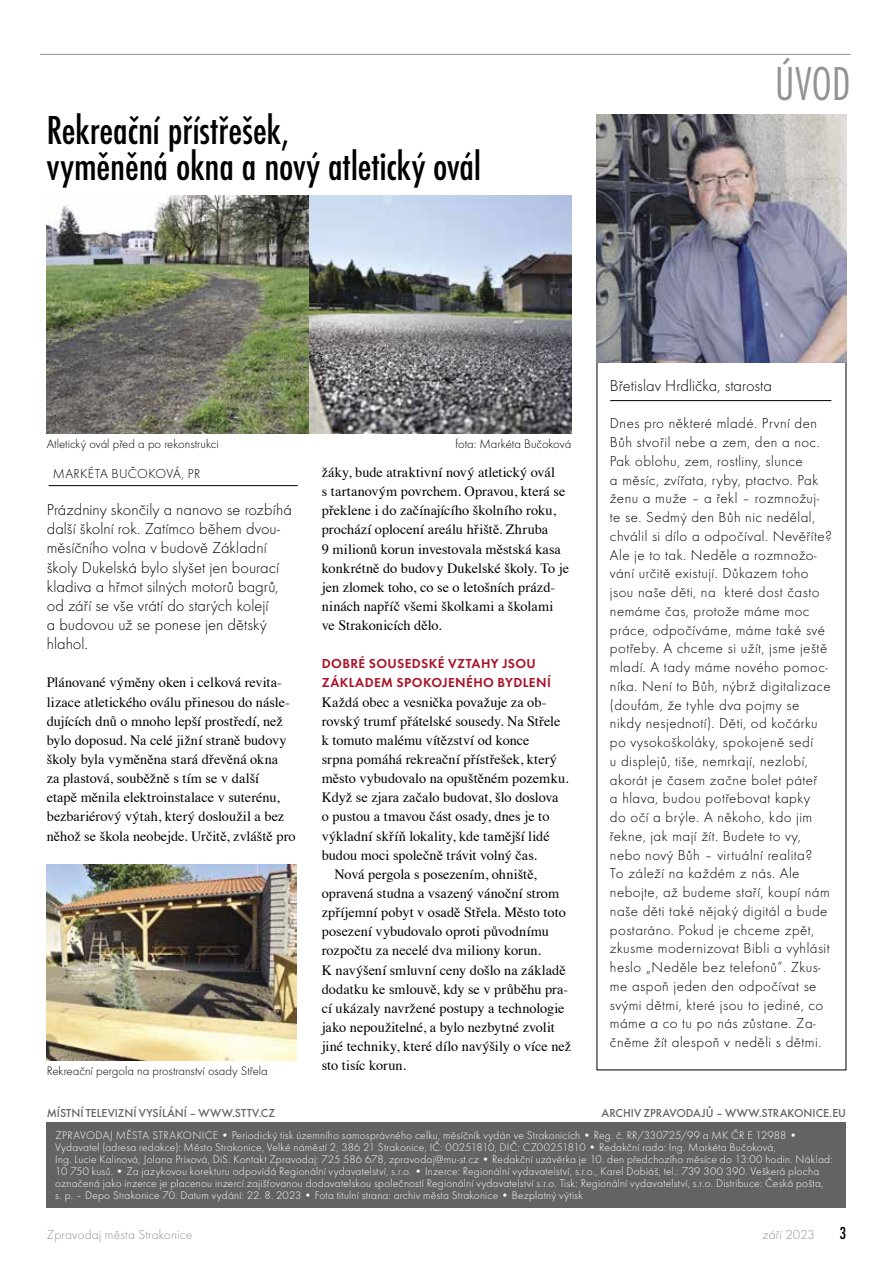
<style>
.page{position:relative;width:893px;height:1263px;background:#fff}
.page>*{position:absolute;margin:0;border:0;box-sizing:border-box;transform-origin:0 0}
.t1{font:49.5px "Futura TOT Ligh Cond";color:#939393}
.t2{font:500 condensed 42px/36px "Futura TOT";letter-spacing:-.005em;color:#000}
.t3{font:500 condensed 18px "Futura TOT";color:#000}
.t4{font:16.5px/19.2px "Futura TOT Ligh";letter-spacing:.005em;color:#000}
.t5{font:15px/18.8px "Futura TOT Ligh";letter-spacing:.03em;color:#000}
.t6{font:14.25px/19.2px "Times";color:#000}
.t7{font:600 13.5px/19.2px "Futura TOT";letter-spacing:.03em;color:#a9132a}
.t8{font:13.5px "Futura TOT Ligh";letter-spacing:.01em;color:#939393}
.t9{font:13.5px "Futura TOT Ligh";letter-spacing:.025em;color:#000}
.t10{font:12.75px "Futura TOT Ligh";color:#000}
.t11{font:500 12px "Futura TOT";color:#636363}
.t12{font:11.55px/12px "Futura TOT Ligh";letter-spacing:.015em;color:#fff}
</style>
<div class="page">
<div style="left:47px;top:1122px;width:799px;height:86px;background:#636363"></div>
<hr style="left:40px;top:54px;width:810px;height:1px;background:#939393">
<hr style="left:610px;top:400px;width:221px;height:1px;background:#000">
<img style="left:597px;top:115px;width:249px;height:247px">
<hr style="left:49px;top:485px;width:249px;height:1px;background:#000">
<img style="left:47px;top:864px;width:249px;height:197px">
<img style="left:47px;top:196px;width:261px;height:238px">
<img style="left:310px;top:196px;width:261px;height:238px">
<h2 class="t2" style="left:47px;top:113px;width:436px">Rekreační přístřešek,<br>vyměněná okna a nový atletický ovál</h2>
<h1 class="t1" style="left:775px;top:55px;width:77px">ÚVOD</h1>
<p class="t10" style="left:47px;top:436px;width:173px">Atletický ovál před a po rekonstrukci</p>
<p class="t10" style="left:455px;top:436px;width:117px">fota: Markéta Bučoková</p>
<p class="t9" style="left:53px;top:466px;width:149px">MARKÉTA BUČOKOVÁ, PR</p>
<p class="t4" style="left:47px;top:500px;width:247px">Prázdniny skončily a nanovo se rozbíhá další školní rok. Zatímco během dvou&shy;měsíčního volna v budově Základní školy Dukelská bylo slyšet jen bourací kladiva a hřmot silných motorů bagrů, od září se vše vrátí do starých kolejí<br>a budovou už se ponese jen dětský hlahol.</p>
<p class="t6" style="left:47px;top:672px;width:250px">Plánované výměny oken i celková revita&shy;lizace atletického oválu přinesou do násle&shy;dujících dnů o mnoho lepší prostředí, než bylo doposud. Na celé jižní straně budovy školy byla vyměněna stará dřevěná okna<br>za plastová, souběžně s tím se v další<br>etapě měnila elektroinstalace v suterénu, bezbariérový výtah, který dosloužil a bez něhož se škola neobejde. Určitě, zvláště pro</p>
<p class="t10" style="left:47px;top:1063px;width:223px">Rekreační pergola na prostranství osady Střela</p>
<p class="t6" style="left:322px;top:461px;width:249px">žáky, bude atraktivní nový atletický ovál<br>s tartanovým povrchem. Opravou, která se překlene i do začínajícího školního roku, prochází oplocení areálu hřiště. Zhruba<br>9 milionů korun investovala městská kasa konkrétně do budovy Dukelské školy. To je jen zlomek toho, co se o letošních prázd&shy;ninách napříč všemi školkami a školami ve Strakonicích dělo.</p>
<p class="t7" style="left:322px;top:654px;width:231px">DOBRÉ SOUSEDSKÉ VZTAHY JSOU<br>ZÁKLADEM SPOKOJENÉHO BYDLENÍ</p>
<p class="t6" style="left:322px;top:691px;width:226px">Každá obec a vesnička považuje za ob-</p>
<p class="t6" style="left:322px;top:710px;width:240px">rovský trumf přátelské sousedy. Na Střele</p>
<p class="t6" style="left:322px;top:729px;width:209px">k tomuto malému vítězství od konce</p>
<p class="t6" style="left:322px;top:748px;width:237px">srpna pomáhá rekreační přístřešek, který</p>
<p class="t6" style="left:322px;top:767px;width:248px">město vybudovalo na opuštěném pozemku.</p>
<p class="t6" style="left:322px;top:787px;width:238px">Když se zjara začalo budovat, šlo doslova</p>
<p class="t6" style="left:322px;top:806px;width:229px">o pustou a tmavou část osady, dnes je to</p>
<p class="t6" style="left:322px;top:825px;width:230px">výkladní skříň lokality, kde tamější lidé</p>
<p class="t6" style="left:322px;top:844px;width:217px">budou moci společně trávit volný čas.</p>
<p class="t6" style="left:334px;top:863px;width:204px">Nová pergola s posezením, ohniště,</p>
<p class="t6" style="left:322px;top:882px;width:239px">opravená studna a vsazený vánoční strom</p>
<p class="t6" style="left:322px;top:901px;width:246px">zpříjemní pobyt v osadě Střela. Město toto</p>
<p class="t6" style="left:322px;top:921px;width:229px">posezení vybudovalo oproti původnímu</p>
<p class="t6" style="left:322px;top:940px;width:221px">rozpočtu za necelé dva miliony korun.</p>
<p class="t6" style="left:322px;top:959px;width:246px">K navýšení smluvní ceny došlo na základě</p>
<p class="t6" style="left:322px;top:978px;width:248px">dodatku ke smlouvě, kdy se v průběhu pra-</p>
<p class="t6" style="left:322px;top:997px;width:244px">cí ukázaly navržené postupy a technologie</p>
<p class="t6" style="left:322px;top:1016px;width:234px">jako nepoužitelné, a bylo nezbytné zvolit</p>
<p class="t6" style="left:322px;top:1035px;width:251px">jiné techniky, které dílo navýšily o více než</p>
<p class="t6" style="left:322px;top:1054px;width:86px">sto tisíc korun.</p>
<p class="t4" style="left:610px;top:376px;width:164px">Břetislav Hrdlička, starosta</p>
<p class="t5" style="left:610px;top:414px;width:224px">Dnes pro některé mladé. První den Bůh stvořil nebe a zem, den a noc.<br>Pak oblohu, zem, rostliny, slunce<br>a měsíc, zvířata, ryby, ptactvo. Pak ženu a muže – a řekl – rozmnožuj&shy;te se. Sedmý den Bůh nic nedělal, chválil si dílo a odpočíval. Nevěříte?<br>Ale je to tak. Neděle a rozmnožo&shy;vání určitě existují. Důkazem toho jsou naše děti, na které dost často nemáme čas, protože máme moc práce, odpočíváme, máme také své potřeby. A chceme si užít, jsme ještě mladí. A tady máme nového pomoc&shy;níka. Není to Bůh, nýbrž digitalizace (doufám, že tyhle dva pojmy se nikdy nesjednotí). Děti, od kočárku po vysokoškoláky, spokojeně sedí<br>u displejů, tiše, nemrkají, nezlobí, akorát je časem začne bolet páteř<br>a hlava, budou potřebovat kapky<br>do očí a brýle. A někoho, kdo jim řekne, jak mají žít. Budete to vy, nebo nový Bůh – virtuální realita?<br>To záleží na každém z nás. Ale nebojte, až budeme staří, koupí nám naše děti také nějaký digitál a bude postaráno. Pokud je chceme zpět, zkusme modernizovat Bibli a vyhlásit heslo „Neděle bez telefonů“. Zkus&shy;me aspoň jeden den odpočívat se svými dětmi, které jsou to jediné, co máme a co tu po nás zůstane. Za&shy;čněme žít alespoň v neděli s dětmi.</p>
<p class="t11" style="left:47px;top:1106px;width:230px">MÍSTNÍ TELEVIZNÍ VYSÍLÁNÍ – WWW.STTV.CZ</p>
<p class="t11" style="left:602px;top:1106px;width:246px">ARCHIV ZPRAVODAJŮ – WWW.STRAKONICE.EU</p>
<p class="t12" style="left:55px;top:1129px;width:779px">ZPRAVODAJ MĚSTA STRAKONICE • Periodický tisk územního samosprávného celku, měsíčník vydán ve Strakonicích • Reg. č. RR/330725/99 a MK ČR E 12988 • Vydavatel (adresa redakce): Město Strakonice, Velké náměstí 2, 386 21 Strakonice, IČ: 00251810, DIČ: CZ00251810 • Redakční rada: Ing. Markéta Bučoková,<br>Ing. Lucie Kalinová, Jolana Prixová, DiS. Kontakt Zpravodaj: 725 586 678, zpravodaj@mu-st.cz • Redakční uzávěrka je 10. den předchozího měsíce do 13:00 hodin. Náklad:<br>10 750 kusů. • Za jazykovou korekturu odpovídá Regionální vydavatelství, s.r.o. • Inzerce: Regionální vydavatelství, s.r.o., Karel Dobiáš, tel.: 739 300 390. Veškerá plocha označená jako inzerce je placenou inzercí zajišťovanou dodavatelskou společností Regionální vydavatelství s.r.o. Tisk: Regionální vydavatelství, s.r.o. Distribuce: Česká pošta, s. p. – Depo Strakonice 70. Datum vydání: 22. 8. 2023 • Fota titulní strana: archiv města Strakonice • Bezplatný výtisk</p>
<p class="t8" style="left:47px;top:1227px;width:147px">Zpravodaj města Strakonice</p>
<p class="t8" style="left:763px;top:1227px;width:54px">září 2023</p>
<p class="t3" style="left:839px;top:1223px;width:8px">3</p>
</div>
